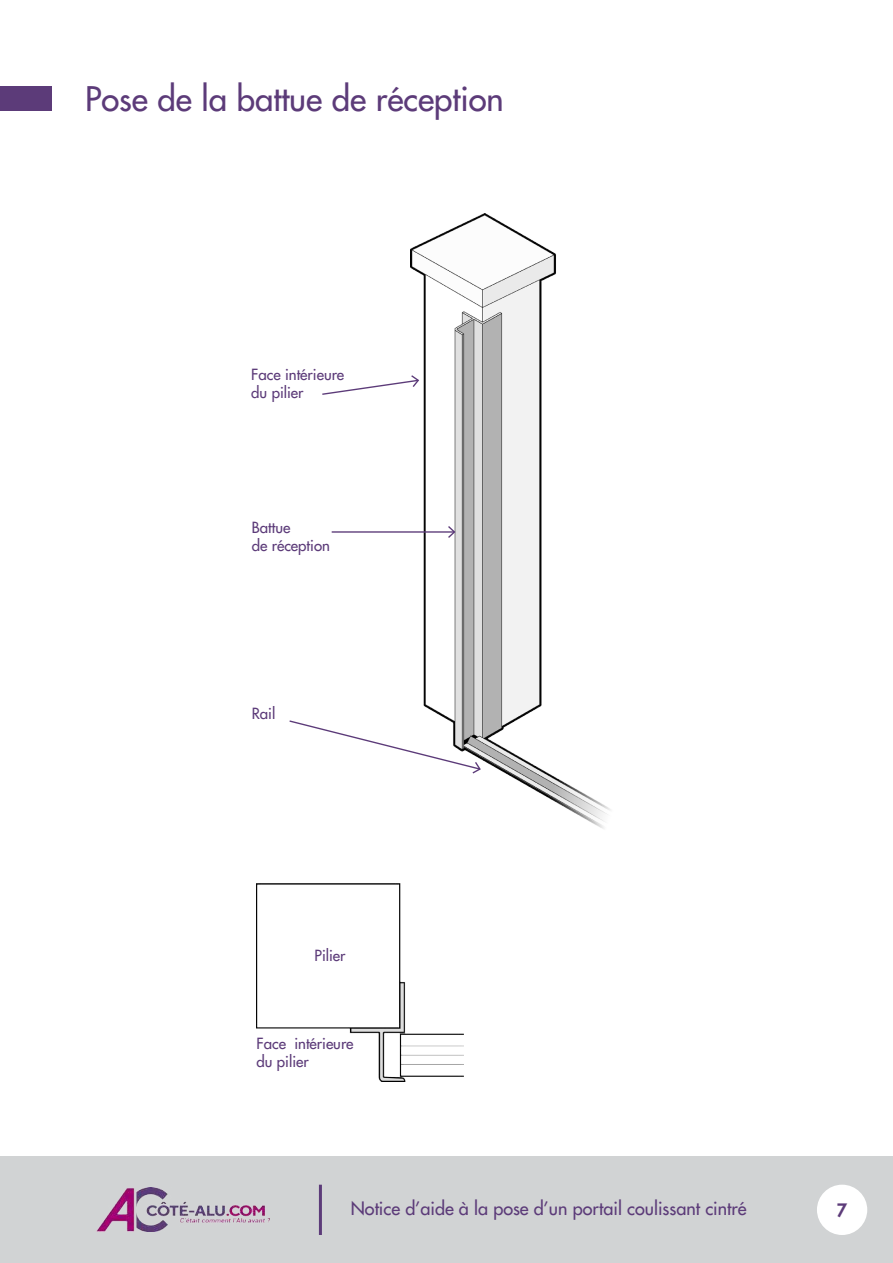
<style>
.page{position:relative;width:893px;height:1263px;background:#fff}
.page>*{position:absolute;margin:0;border:0;box-sizing:border-box;transform-origin:0 0}
.t1{font:33px "Futura LT";color:#5c3b79}
.t2{font:18px "Futura LT";color:#5c3b79}
.t3{font:800 18px "Futura LT";color:#5c3b79}
.t4{font:15px/18px "Futura LT";color:#5c3b79}
</style>
<div class="page">
<div style="left:0;top:1157px;width:893px;height:106px;background:#d1d3d4"></div>
<hr style="left:319px;top:1185px;width:3px;height:50px;background:#5c3b79">
<img style="left:97px;top:1188px;width:172px;height:44px">
<div style="left:817px;top:1185px;width:50px;height:50px;background:#fff;border-radius:50%"></div>
<img style="left:257px;top:883px;width:207px;height:198px">
<img style="left:411px;top:213px;width:200px;height:616px">
<svg style="left:289px;top:719px;width:193px;height:56px"></svg>
<svg style="left:322px;top:374px;width:98px;height:22px"></svg>
<hr style="left:332px;top:531px;width:122px;height:2px;background:#5c3b79">
<svg style="left:447px;top:525px;width:9px;height:14px"></svg>
<div style="left:0;top:87px;width:51px;height:24px;background:#5c3b79"></div>
<h1 class="t1" style="left:85px;top:78px;width:420px">Pose de la battue de réception</h1>
<p class="t4" style="left:251px;top:365px;width:94px">Face intérieure du pilier</p>
<p class="t4" style="left:252px;top:518px;width:80px">Battue<br>de réception</p>
<p class="t4" style="left:252px;top:704px;width:25px">Rail</p>
<p class="t4" style="left:315px;top:946px;width:32px">Pilier</p>
<p class="t4" style="left:257px;top:1035px;width:98px">Face intérieure du pilier</p>
<p class="t2" style="left:351px;top:1196px;width:397px">Notice d’aide à la pose d’un portail coulissant cintré</p>
<p class="t3" style="left:837px;top:1198px;width:12px">7</p>
</div>
